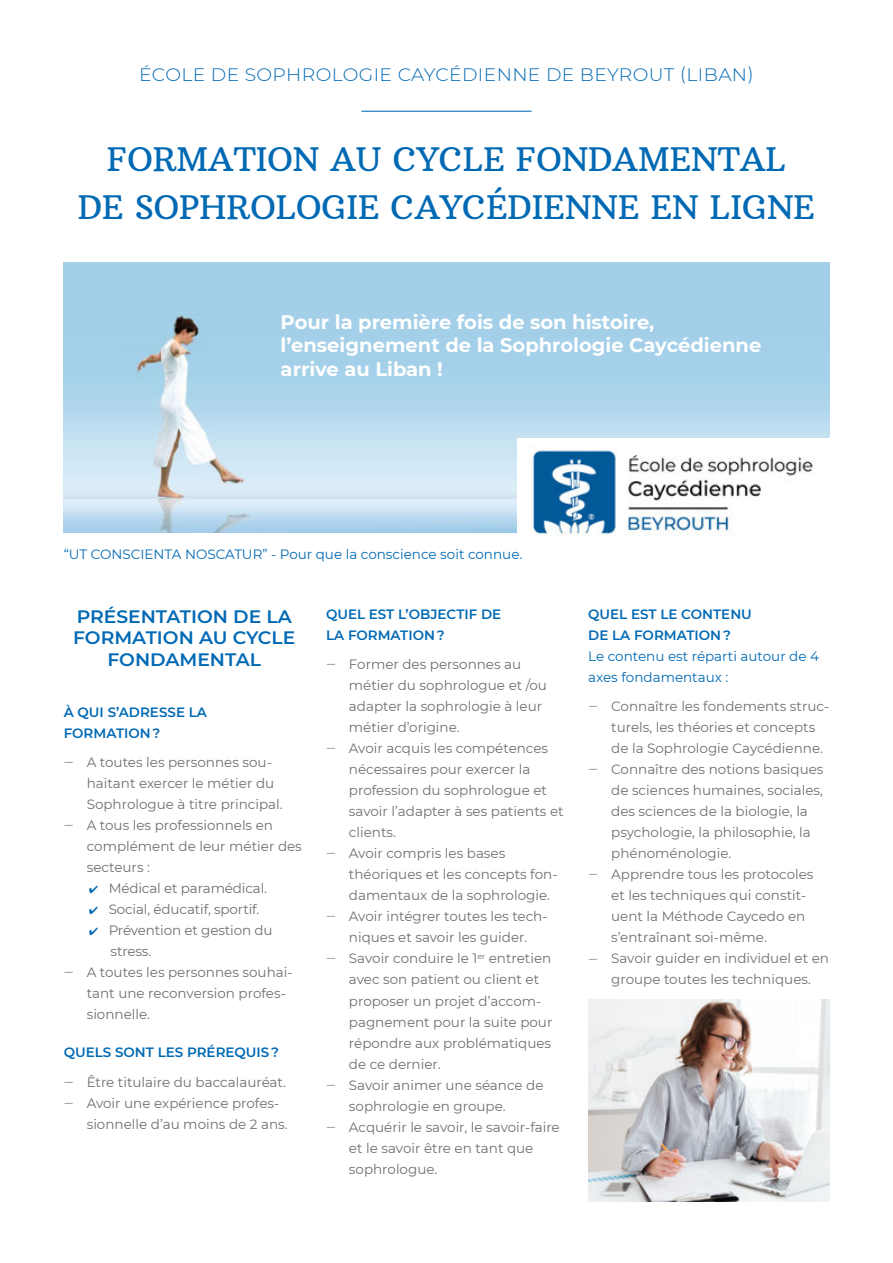
<style>
.page{position:relative;width:893px;height:1263px;background:#fff}
.page>*{position:absolute;margin:0;border:0;box-sizing:border-box;transform-origin:0 0}
.t1{font:33px/48px "Arbutus Slab";color:#0069b4;text-align:center}
.t2{font:700 19.5px/23.4px "Montserrat";color:#fff}
.t3{font:300 18px "Montserrat";letter-spacing:.02em;color:#0069b4;scale:1.04 1}
.Titre_sections{font:600 18px/21.3px "Montserrat";color:#0069b4;text-align:center;scale:1.04 1}
.t4{font:13.5px/21px "Montserrat";color:#706f6f}
.titre_paragraphe{font:13.5px/21px "Montserrat";color:#0069b4}
.titre_paragraphe-2{font:600 13.5px/21px "Montserrat";color:#0069b4}
.s1{font-family:"Montserrat Alternates";font-style:italic}
.s2{color:#0069b4}
.s3{font-weight:600}
</style>
<div class="page">
<img style="left:64px;top:263px;width:765px;height:269px">
<hr style="left:361px;top:111px;width:170px;height:1px;background:#0069b4">
<div style="left:517px;top:438px;width:319px;height:108px;background:#fff"></div>
<img style="left:529px;top:446px;width:284px;height:91px">
<img style="left:588px;top:999px;width:241px;height:203px">
<p class="t3" style="left:139px;top:62px;width:593px">ÉCOLE DE SOPHROLOGIE CAYCÉDIENNE DE BEYROUT (LIBAN)</p>
<p class="t1" style="left:78px;top:136px;width:739px">FORMATION AU CYCLE FONDAMENTAL<br>DE SOPHROLOGIE CAYCÉDIENNE EN LIGNE</p>
<p class="t2" style="left:281px;top:309px;width:482px">Pour la première fois de son histoire, l’enseignement de la Sophrologie Caycédienne arrive au Liban !</p>
<p class="titre_paragraphe" style="left:64px;top:543px;width:460px">“UT CONSCIENTA NOSCATUR” - Pour que la conscience soit connue.</p>
<p class="Titre_sections" style="left:73px;top:605px;width:215px">PRÉSENTATION DE LA<br>FORMATION AU CYCLE<br>FONDAMENTAL</p>
<p class="titre_paragraphe-2" style="left:64px;top:701px;width:145px">À QUI S’ADRESSE LA<br>FORMATION ?</p>
<p class="t4" style="left:87px;top:751px;width:197px;text-indent:-23px"><span class="s1">‒</span> A toutes les personnes sou&shy;haitant exercer le métier du<br>Sophrologue à titre principal.</p>
<p class="t4" style="left:87px;top:814px;width:217px;text-indent:-23px"><span class="s1">‒</span> A tous les professionnels en complément de leur métier des secteurs :</p>
<p class="t4" style="left:89px;top:877px;width:179px"><span class="s2">✔</span> Médical et paramédical.</p>
<p class="t4" style="left:89px;top:898px;width:172px"><span class="s2">✔</span> Social, éducatif, sportif.</p>
<p class="t4" style="left:111px;top:919px;width:163px;text-indent:-21px"><span class="s2">✔</span> Prévention et gestion du stress.</p>
<p class="t4" style="left:87px;top:961px;width:207px;text-indent:-23px"><span class="s1">‒</span> A toutes les personnes souhai&shy;tant une reconversion profes&shy;sionnelle.</p>
<p class="titre_paragraphe-2" style="left:64px;top:1041px;width:217px">QUELS SONT LES PRÉREQUIS ?</p>
<p class="t4" style="left:64px;top:1071px;width:224px"><span class="s1">‒</span> Être titulaire du baccalauréat.</p>
<p class="t4" style="left:87px;top:1092px;width:202px;text-indent:-23px"><span class="s1">‒</span> Avoir une expérience profes&shy;sionnelle d’au moins de 2 ans.</p>
<p class="titre_paragraphe-2" style="left:326px;top:603px;width:177px">QUEL EST L’OBJECTIF DE<br>LA FORMATION ?</p>
<p class="t4" style="left:349px;top:654px;width:200px;text-indent:-23px"><span class="s1">‒</span> Former des personnes au métier du sophrologue et /ou adapter la sophrologie à leur métier d’origine.</p>
<p class="t4" style="left:349px;top:738px;width:216px;text-indent:-23px"><span class="s1">‒</span> Avoir acquis les compétences nécessaires pour exercer la profession du sophrologue et savoir l’adapter à ses patients et clients.</p>
<p class="t4" style="left:349px;top:843px;width:210px;text-indent:-23px"><span class="s1">‒</span> Avoir compris les bases théoriques et les concepts fon&shy;damentaux de la sophrologie.</p>
<p class="t4" style="left:326px;top:906px;width:223px;text-align:center"><span class="s1">‒</span> Avoir intégrer toutes les tech&shy;niques et savoir les guider.</p>
<p class="t4" style="left:349px;top:948px;width:205px;text-indent:-23px"><span class="s1">‒</span> Savoir conduire le 1<sup>er</sup> entretien avec son patient ou client et proposer un projet d’accom&shy;pagnement pour la suite pour répondre aux problématiques de ce dernier.</p>
<p class="t4" style="left:349px;top:1074px;width:196px;text-indent:-23px"><span class="s1">‒</span> Savoir animer une séance de sophrologie en groupe.</p>
<p class="t4" style="left:349px;top:1116px;width:212px;text-indent:-23px"><span class="s1">‒</span> Acquérir le savoir, le savoir-faire et le savoir être en tant que sophrologue.</p>
<p class="titre_paragraphe" style="left:588px;top:603px;width:232px"><span class="s3">QUEL EST LE CONTENU<br>DE LA FORMATION ?<br></span>Le contenu est réparti autour de 4 axes fondamentaux :</p>
<p class="t4" style="left:611px;top:696px;width:219px;text-indent:-23px"><span class="s1">‒</span> Connaître les fondements struc&shy;turels, les théories et concepts de la Sophrologie Caycédienne.</p>
<p class="t4" style="left:611px;top:759px;width:214px;text-indent:-23px"><span class="s1">‒</span> Connaître des notions basiques de sciences humaines, sociales, des sciences de la biologie, la psychologie, la philosophie, la phénoménologie.</p>
<p class="t4" style="left:611px;top:864px;width:204px;text-indent:-23px"><span class="s1">‒</span> Apprendre tous les protocoles et les techniques qui constit&shy;uent la Méthode Caycedo en s’entraînant soi-même.</p>
<p class="t4" style="left:588px;top:948px;width:242px;text-align:center"><span class="s1">‒</span> Savoir guider en individuel et en groupe toutes les techniques.</p>
</div>
